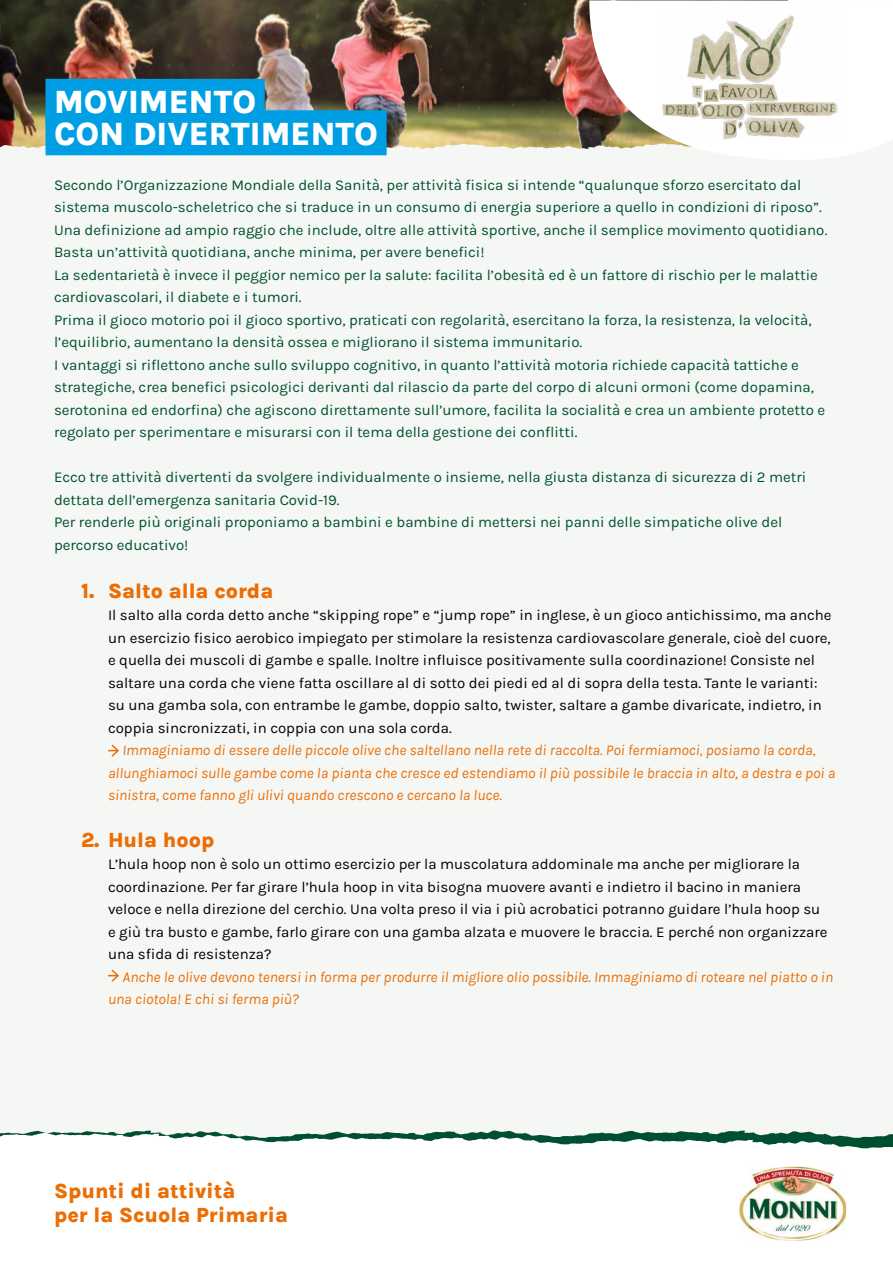
<style>
.page{position:relative;width:893px;height:1263px;background:#f4f7f4}
.page>*{position:absolute;margin:0;border:0;box-sizing:border-box;transform-origin:0 0}
.t1{font:800 33px/31.5px "Karla";color:#fff}
.t2{font:800 21px/24px "Karla";color:#ed6d05}
.t3{font:15px/22.5px "Karla";color:#004f31}
.t4{font:15px/22.5px "Karla";color:#000}
.t5{font:italic 15px/22.5px "Karla";color:#ed6d05}
</style>
<div class="page">
<svg style="left:0;top:1130px;width:893px;height:133px;fill:#fff"></svg>
<img style="left:739px;top:1166px;width:107px;height:74px">
<img style="left:324px;top:0;width:265px;height:149px">
<img style="left:0;top:0;width:324px;height:148px">
<svg style="left:589px;top:0;width:304px;height:160px;fill:#fff"></svg>
<img style="left:655px;top:14px;width:186px;height:126px">
<div style="left:45px;top:79px;width:220px;height:45px;background:#009fe3"></div>
<div style="left:45px;top:110px;width:342px;height:45px;background:#009fe3"></div>
<svg style="left:108px;top:744px;width:11px;height:13px"></svg>
<svg style="left:108px;top:969px;width:11px;height:13px"></svg>
<h1 class="t1" style="left:54px;top:85px;width:325px">MOVIMENTO<br>CON DIVERTIMENTO</h1>
<p class="t3" style="left:54px;top:173px;width:775px">Secondo l’Organizzazione Mondiale della Sanità, per attività fisica si intende “qualunque sforzo esercitato dal sistema muscolo-scheletrico che si traduce in un consumo di energia superiore a quello in condizioni di riposo”.<br>Una definizione ad ampio raggio che include, oltre alle attività sportive, anche il semplice movimento quotidiano.<br>Basta un’attività quotidiana, anche minima, per avere benefici!<br>La sedentarietà è invece il peggior nemico per la salute: facilita l’obesità ed è un fattore di rischio per le malattie cardiovascolari, il diabete e i tumori.<br>Prima il gioco motorio poi il gioco sportivo, praticati con regolarità, esercitano la forza, la resistenza, la velocità, l’equilibrio, aumentano la densità ossea e migliorano il sistema immunitario.<br>I vantaggi si riflettono anche sullo sviluppo cognitivo, in quanto l’attività motoria richiede capacità tattiche e strategiche, crea benefici psicologici derivanti dal rilascio da parte del corpo di alcuni ormoni (come dopamina, serotonina ed endorfina) che agiscono direttamente sull’umore, facilita la socialità e crea un ambiente protetto e regolato per sperimentare e misurarsi con il tema della gestione dei conflitti.</p>
<p class="t3" style="left:54px;top:465px;width:754px">Ecco tre attività divertenti da svolgere individualmente o insieme, nella giusta distanza di sicurezza di 2 metri dettata dell’emergenza sanitaria Covid-19.<br>Per renderle più originali proponiamo a bambini e bambine di mettersi nei panni delle simpatiche olive del percorso educativo!</p>
<h2 class="t2" style="left:81px;top:578px;width:194px">1. Salto alla corda</h2>
<p class="t4" style="left:108px;top:603px;width:725px">Il salto alla corda detto anche “skipping rope” e “jump rope” in inglese, è un gioco antichissimo, ma anche un esercizio fisico aerobico impiegato per stimolare la resistenza cardiovascolare generale, cioè del cuore, e quella dei muscoli di gambe e spalle. Inoltre influisce positivamente sulla coordinazione! Consiste nel saltare una corda che viene fatta oscillare al di sotto dei piedi ed al di sopra della testa. Tante le varianti: su una gamba sola, con entrambe le gambe, doppio salto, twister, saltare a gambe divaricate, indietro, in coppia sincronizzati, in coppia con una sola corda.</p>
<p class="t5" style="left:108px;top:738px;width:729px;text-indent:14px">Immaginiamo di essere delle piccole olive che saltellano nella rete di raccolta. Poi fermiamoci, posiamo la corda, allunghiamoci sulle gambe come la pianta che cresce ed estendiamo il più possibile le braccia in alto, a destra e poi a sinistra, come fanno gli ulivi quando crescono e cercano la luce.</p>
<h2 class="t2" style="left:81px;top:827px;width:135px">2. Hula hoop</h2>
<p class="t4" style="left:108px;top:852px;width:721px">L’hula hoop non è solo un ottimo esercizio per la muscolatura addominale ma anche per migliorare la coordinazione. Per far girare l’hula hoop in vita bisogna muovere avanti e indietro il bacino in maniera veloce e nella direzione del cerchio. Una volta preso il via i più acrobatici potranno guidare l’hula hoop su e giù tra busto e gambe, farlo girare con una gamba alzata e muovere le braccia. E perché non organizzare una sfida di resistenza?</p>
<p class="t5" style="left:108px;top:965px;width:727px;text-indent:15px">Anche le olive devono tenersi in forma per produrre il migliore olio possibile. Immaginiamo di roteare nel piatto o in una ciotola! E chi si ferma più?</p>
<h2 class="t2" style="left:54px;top:1179px;width:236px">Spunti di attività<br>per la Scuola Primaria</h2>
</div>
